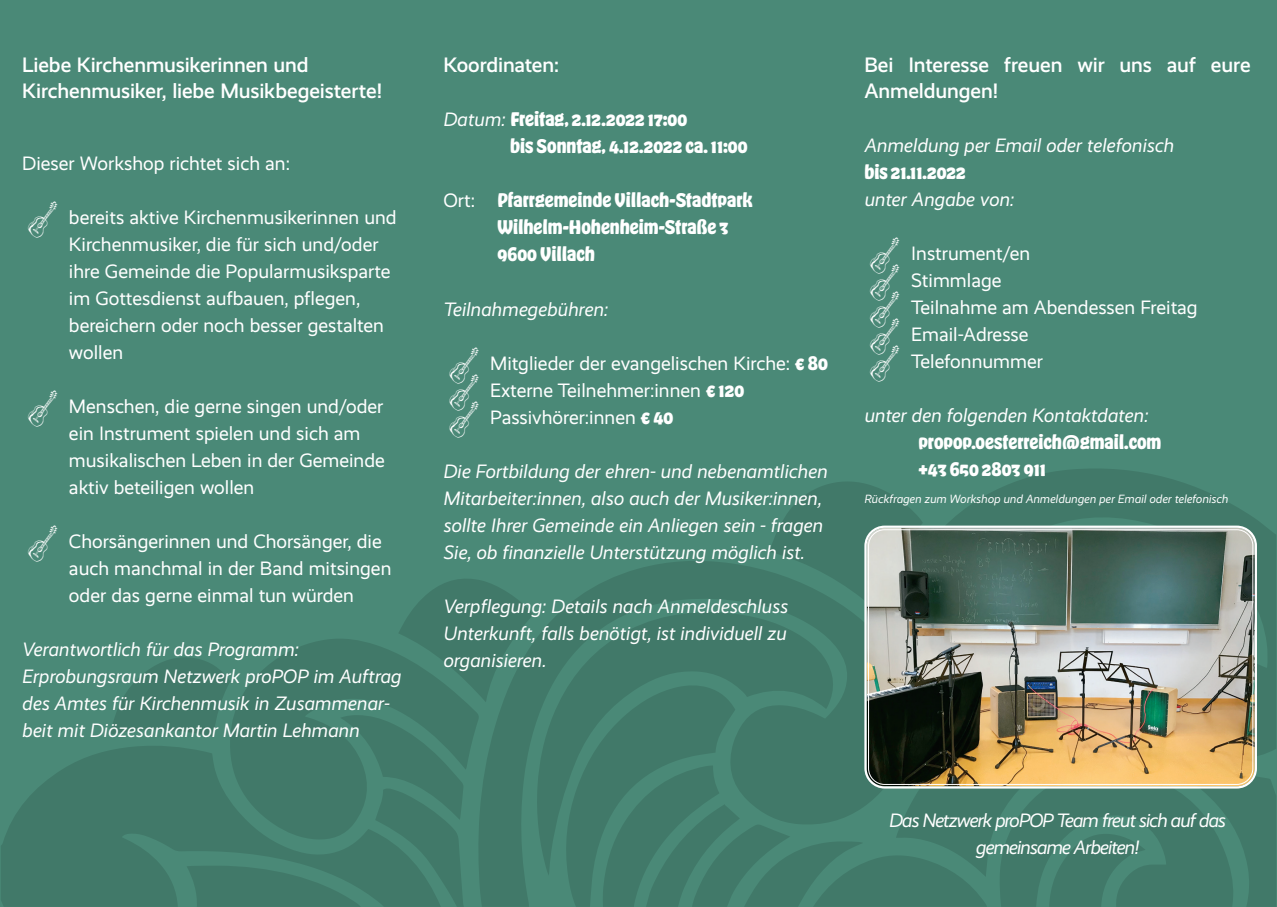
<style>
.page{position:relative;width:1277px;height:907px;background:#4a8977}
.page>*{position:absolute;margin:0;border:0;box-sizing:border-box;transform-origin:0 0}
.t1{font:500 21px/25.2px "Realist";letter-spacing:-.005em;color:#fff}
.t2{font:19.5px/27px "Realist";color:#fff}
.t3{font:italic 19.5px/27px "Realist";color:#fff}
.t4{font:italic 19.5px/27px "Realist";letter-spacing:-.05em;color:#fff;text-align:center}
.t5{font:700 18px/27px "Hobeaux";color:#fff}
.t6{font:italic 12px "Realist";color:#fff}
.s1{font-family:"Music for a While Regular";font-size:36px}
.s2{font-family:"Realist";font-weight:400;font-style:italic;font-size:19.5px}
.s3{font-family:"Realist";font-weight:400;font-size:19.5px}
.s4{font-family:"Hobeaux";font-weight:700;font-size:18px}
</style>
<div class="page">
<div style="left:478px;top:559px;width:85px;height:347px;background:#4a8977"></div>
<svg style="left:1px;top:744px;width:110px;height:162px;background:#437c6c"></svg>
<svg style="left:890px;top:464px;width:386px;height:229px;background:#468371"></svg>
<svg style="left:1233px;top:693px;width:43px;height:213px;background:#437c6c"></svg>
<svg style="left:535px;top:611px;width:28px;height:264px;background:#447e6d"></svg>
<svg style="left:563px;top:476px;width:670px;height:430px;background:#447e6d"></svg>
<svg style="left:111px;top:576px;width:422px;height:330px;background:#447f6e"></svg>
<img style="left:866px;top:528px;width:388px;height:258px">
<div style="left:864px;top:525px;width:393px;height:263px;border:2px solid #fff;border-radius:19px"></div>
<div style="left:868px;top:529px;width:385px;height:255px;border:1px solid #fff;border-radius:16px"></div>
<p class="t1" style="left:22px;top:53px;width:361px">Liebe Kirchenmusikerinnen und<br>Kirchenmusiker, liebe Musikbegeisterte!</p>
<p class="t2" style="left:22px;top:150px;width:269px">Dieser Workshop richtet sich an:</p>
<p class="t2" style="left:69px;top:204px;width:329px;text-indent:-43px"><span class="s1">g</span> bereits aktive Kirchenmusikerinnen und Kirchenmusiker, die für sich und/oder ihre Gemeinde die Popularmusiksparte im Gottesdienst aufbauen, pflegen, bereichern oder noch besser gestalten wollen</p>
<p class="t2" style="left:69px;top:393px;width:317px;text-indent:-43px"><span class="s1">g</span> Menschen, die gerne singen und/oder ein Instrument spielen und sich am musikalischen Leben in der Gemeinde aktiv beteiligen wollen</p>
<p class="t2" style="left:69px;top:528px;width:324px;text-indent:-43px"><span class="s1">g</span> Chorsängerinnen und Chorsänger, die auch manchmal in der Band mitsingen oder das gerne einmal tun würden</p>
<p class="t3" style="left:22px;top:636px;width:381px">Verantwortlich für das Programm:<br>Erprobungsraum Netzwerk proPOP im Auftrag des Amtes für Kirchenmusik in Zusammenar&shy;beit mit Diözesankantor Martin Lehmann</p>
<p class="t1" style="left:443px;top:53px;width:117px">Koordinaten:</p>
<p class="t5" style="left:510px;top:105px;width:239px;text-indent:-67px"><span class="s2">Datum:</span> Freitag, 2.12.2022 17:00<br>bis Sonntag, 4.12.2022 ca. 11:00</p>
<p class="t5" style="left:497px;top:186px;width:257px;text-indent:-54px"><span class="s3">Ort:</span> Pfarrgemeinde Villach-Stadtpark<br>Wilhelm-Hohenheim-Straße 3<br>9600 Villach</p>
<p class="t3" style="left:443px;top:295px;width:166px">Teilnahmegebühren:</p>
<p class="t2" style="left:448px;top:349px;width:382px"><span class="s1">g</span> Mitglieder der evangelischen Kirche: <span class="s4">€ 80 </span><span class="s1">g</span> Externe Teilnehmer:innen <span class="s4">€ 120<br></span><span class="s1">g</span> Passivhörer:innen <span class="s4">€ 40</span></p>
<p class="t3" style="left:443px;top:457px;width:385px">Die Fortbildung der ehren- und nebenamtlichen Mitarbeiter:innen, also auch der Musiker:innen, sollte Ihrer Gemeinde ein Anliegen sein - fragen Sie, ob finanzielle Unterstützung möglich ist.</p>
<p class="t3" style="left:443px;top:592px;width:346px;text-align:justify">Verpflegung: Details nach Anmeldeschluss Unterkunft, falls benötigt, ist individuell zu organisieren.</p>
<p class="t1" style="left:864px;top:53px;width:388px">Bei Interesse freuen wir uns auf eure<br>Anmeldungen!</p>
<p class="t3" style="left:864px;top:132px;width:311px">Anmeldung per Email oder telefonisch</p>
<p class="t5" style="left:864px;top:157px;width:103px">bis 21.11.2022</p>
<p class="t3" style="left:864px;top:186px;width:151px">unter Angabe von:</p>
<p class="t2" style="left:868px;top:240px;width:330px"><span class="s1">g</span> Instrument/en<br><span class="s1">g</span> Stimmlage<br><span class="s1">g</span> Teilnahme am Abendessen Freitag <span class="s1">g</span> Email-Adresse<br><span class="s1">g</span> Telefonnummer</p>
<p class="t3" style="left:864px;top:402px;width:285px">unter den folgenden Kontaktdaten:</p>
<p class="t5" style="left:918px;top:427px;width:244px">propop.oesterreich@gmail.com +43 650 2803 911</p>
<p class="t6" style="left:864px;top:492px;width:365px">Rückfragen zum Workshop und Anmeldungen per Email oder telefonisch</p>
<p class="t4" style="left:889px;top:807px;width:338px">Das Netzwerk proPOP Team freut sich auf das gemeinsame Arbeiten!</p>
</div>
